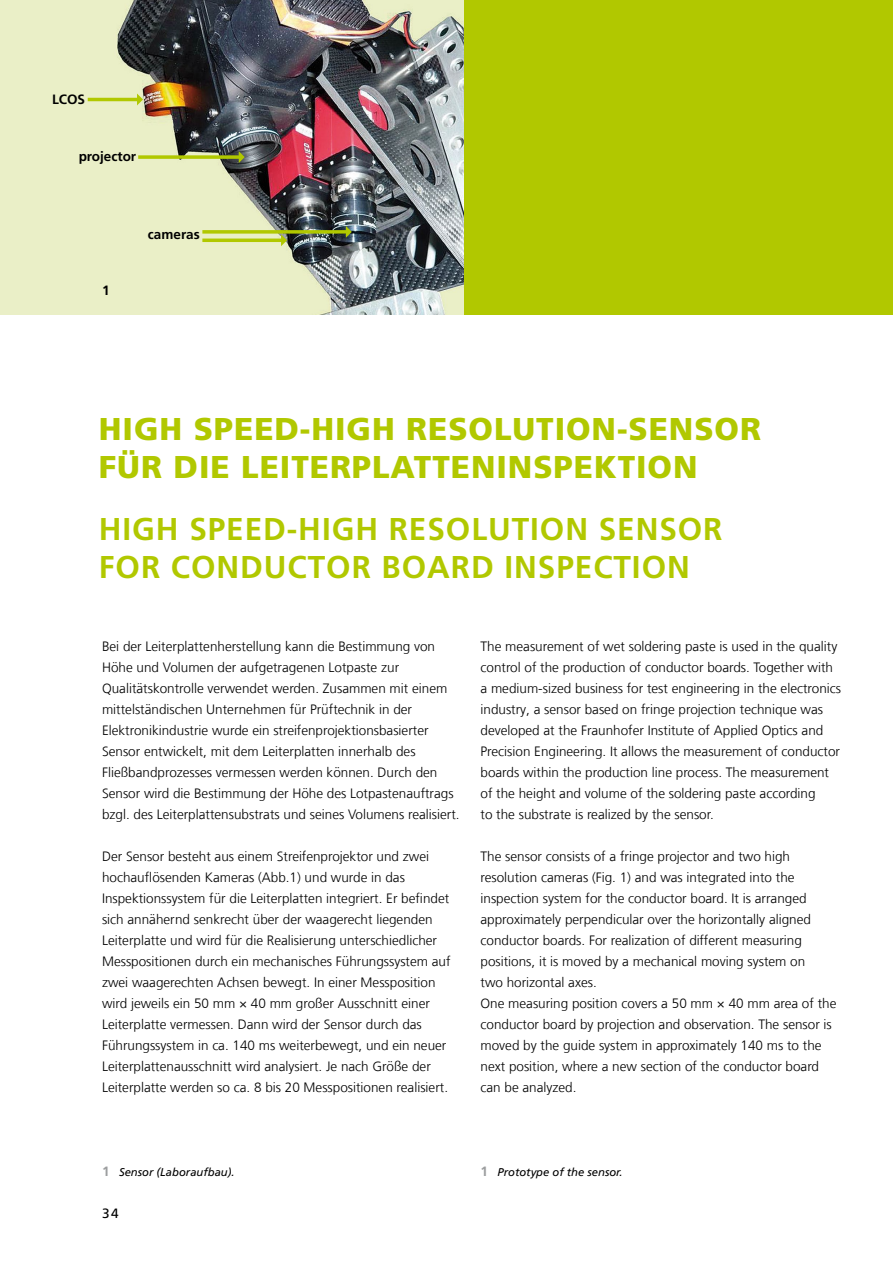
<style>
.page{position:relative;width:893px;height:1263px;background:#fff}
.page>*{position:absolute;margin:0;border:0;box-sizing:border-box;transform-origin:0 0}
.t1{font:900 31.5px/37.8px "Frutiger LT Com";letter-spacing:.03em;color:#b1c800}
.t2{font:700 31.5px/37.8px "Frutiger LT Com";letter-spacing:.03em;color:#b1c800}
.t3{font:300 13.5px/21px "Frutiger LT Com";color:#000}
.t4{font:700 13.5px "Frutiger LT Com";color:#000}
.t5{font:13.5px "Frutiger LT Com";color:#000}
.t6{font:italic 11.25px "Frutiger LT Com";color:#000}
.s1{font-weight:700;font-style:normal;font-size:13.5px;color:#9c9e9f}
</style>
<div class="page">
<div style="left:0;top:0;width:893px;height:315px;background:#b1c800"></div>
<img style="left:0;top:0;width:463px;height:315px">
<svg style="left:88px;top:94px;width:55px;height:11px"></svg>
<svg style="left:138px;top:151px;width:107px;height:12px"></svg>
<svg style="left:202px;top:226px;width:150px;height:20px"></svg>
<p class="t4" style="left:52px;top:91px;width:35px">LCOS</p>
<p class="t4" style="left:79px;top:148px;width:59px">PROJECTOR</p>
<p class="t4" style="left:102px;top:282px;width:9px">1</p>
<p class="t4" style="left:148px;top:227px;width:53px">CAMERAS</p>
<h1 class="t1" style="left:99px;top:410px;width:664px">HIGH SPEED-HIGH RESOLUTION-SENSOR<br>FÜR DIE LEITERPLATTENINSPEKTION</h1>
<h1 class="t2" style="left:99px;top:510px;width:618px">H IGH SPEED-HIGH RESOLUTION SENSOR<br>FOR CONDUCTOR BOARD</h1>
<h1 class="t2" style="left:505px;top:548px;width:187px">INSPECTION</h1>
<p class="t3" style="left:102px;top:636px;width:359px">Bei der Leiterplattenherstellung kann die Bestimmung von Höhe und Volumen der aufgetragenen Lotpaste zur Qualitätskontrolle verwendet werden. Zusammen mit einem mittelständischen Unternehmen für Prüftechnik in der Elektronikindustrie wurde ein streifenprojektionsbasierter Sensor entwickelt, mit dem Leiterplatten innerhalb des Fließbandprozesses vermessen werden können. Durch den Sensor wird die Bestimmung der Höhe des Lotpastenauftrags bzgl. des Leiterplattensubstrats und seines Volumens realisiert.</p>
<p class="t3" style="left:102px;top:846px;width:350px">Der Sensor besteht aus einem Streifenprojektor und zwei hochauflösenden Kameras (Abb.1) und wurde in das Inspektionssystem für die Leiterplatten integriert. Er befindet sich annähernd senkrecht über der waagerecht liegenden Leiterplatte und wird für die Realisierung unterschiedlicher Messpositionen durch ein mechanisches Führungssystem auf zwei waagerechten Achsen bewegt. In einer Messposition wird jeweils ein 50 mm × 40 mm großer Ausschnitt einer Leiterplatte vermessen. Dann wird der Sensor durch das Führungssystem in ca. 140 ms weiterbewegt, und ein neuer Leiterplattenausschnitt wird analysiert. Je nach Größe der Leiterplatte werden so ca. 8 bis 20 Messpositionen realisiert.</p>
<p class="t3" style="left:480px;top:636px;width:362px">The measurement of wet soldering paste is used in the quality control of the production of conductor boards. Together with a medium-sized business for test engineering in the electronics industry, a sensor based on fringe projection technique was developed at the Fraunhofer Institute of Applied Optics and Precision Engineering. It allows the measurement of conductor boards within the production line process. The measurement of the height and volume of the soldering paste according<br>to the substrate is realized by the sensor.</p>
<p class="t3" style="left:480px;top:846px;width:357px">The sensor consists of a fringe projector and two high resolution cameras (Fig. 1) and was integrated into the inspection system for the conductor board. It is arranged approximately perpendicular over the horizontally aligned conductor boards. For realization of different measuring positions, it is moved by a mechanical moving system on<br>two horizontal axes.<br>One measuring position covers a 50 mm × 40 mm area of the conductor board by projection and observation. The sensor is moved by the guide system in approximately 140 ms to the next position, where a new section of the conductor board can be analyzed.</p>
<p class="t6" style="left:102px;top:1166px;width:134px"><span class="s1">1</span> Sensor (Laboraufbau).</p>
<p class="t6" style="left:480px;top:1166px;width:144px"><span class="s1">1</span> Prototype of the sensor.</p>
<p class="t5" style="left:102px;top:1205px;width:18px">34</p>
</div>
